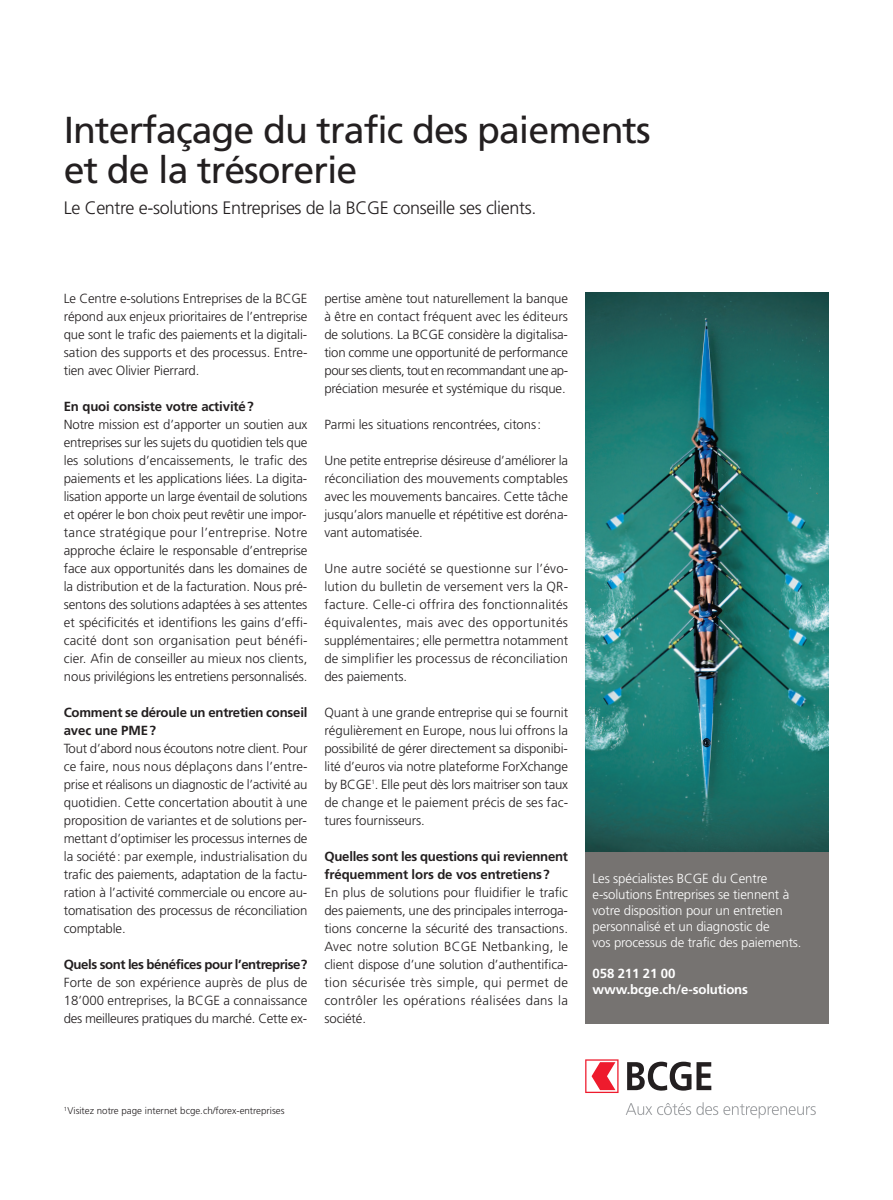
<style>
.page{position:relative;width:893px;height:1200px;background:#fff}
.page>*{position:absolute;margin:0;border:0;box-sizing:border-box;transform-origin:0 0}
.t1{font:37.5px/39.9px "Frutiger";letter-spacing:-.025em;color:#231f20}
.t2{font:300 18px "Frutiger";letter-spacing:-.02em;color:#231f20}
.t3{font:300 13.2px/18px "Frutiger";letter-spacing:-.01em;color:#231f20;text-align:justify}
.t4{font:700 13.2px/18px "Frutiger";letter-spacing:-.02em;color:#231f20}
.t5{font:300 13.2px/15.9px "Frutiger";letter-spacing:-.01em;color:#fff}
.t6{font:700 13.2px/15.9px "Frutiger";letter-spacing:-.01em;color:#fff}
.t7{font:300 9.75px "Frutiger";color:#231f20}
</style>
<div class="page">
<div style="left:585px;top:851px;width:244px;height:172px;background:#767371"></div>
<svg style="left:626px;top:1102px;width:190px;height:16px"></svg>
<svg style="left:585px;top:1059px;width:33px;height:33px"></svg>
<svg style="left:627px;top:1061px;width:84px;height:29px"></svg>
<img style="left:585px;top:293px;width:244px;height:558px">
<h1 class="t1" style="left:64px;top:113px;width:589px">Interfaçage du trafic des paiements et de la trésorerie</h1>
<h2 class="t2" style="left:64px;top:201px;width:474px">Le Centre e-solutions Entreprises de la BCGE conseille ses clients.</h2>
<p class="t3" style="left:64px;top:290px;width:245px">Le Centre e-solutions Entreprises de la BCGE répond aux enjeux prioritaires de l’entreprise que sont le trafic des paiements et la digitali&shy;sation des supports et des processus. Entre&shy;tien avec Olivier Pierrard.</p>
<p class="t4" style="left:64px;top:398px;width:191px">En quoi consiste votre activité?</p>
<p class="t3" style="left:64px;top:416px;width:245px">Notre mission est d’apporter un soutien aux entreprises sur les sujets du quotidien tels que les solutions d’encaissements, le trafic des paiements et les applications liées. La digita&shy;lisation apporte un large éventail de solutions et opérer le bon choix peut revêtir une impor&shy;tance stratégique pour l’entreprise. Notre approche éclaire le responsable d’entreprise face aux opportunités dans les domaines de la distribution et de la facturation. Nous pré&shy;sentons des solutions adaptées à ses attentes et spécificités et identifions les gains d’effi&shy;cacité dont son organisation peut bénéfi&shy;cier. Afin de conseiller au mieux nos clients, nous privilégions les entretiens personnalisés.</p>
<p class="t4" style="left:64px;top:704px;width:245px">Comment se déroule un entretien conseil avec une PME?</p>
<p class="t3" style="left:64px;top:740px;width:245px">Tout d’abord nous écoutons notre client. Pour ce faire, nous nous déplaçons dans l’entre&shy;prise et réalisons un diagnostic de l’activité au quotidien. Cette concertation aboutit à une proposition de variantes et de solutions per&shy;mettant d’optimiser les processus internes de la société: par exemple, industrialisation du trafic des paiements, adaptation de la factu&shy;ration à l’activité commerciale ou encore au&shy;tomatisation des processus de réconciliation comptable.</p>
<p class="t4" style="left:64px;top:956px;width:245px">Quels sont les bénéfices pour l’entreprise?</p>
<p class="t3" style="left:64px;top:974px;width:245px">Forte de son expérience auprès de plus de 18’000 entreprises, la BCGE a connaissance des meilleures pratiques du marché. Cette ex-</p>
<p class="t3" style="left:324px;top:290px;width:245px">pertise amène tout naturellement la banque à être en contact fréquent avec les éditeurs de solutions. La BCGE considère la digitalisa&shy;tion comme une opportunité de performance pour ses clients, tout en recommandant une ap&shy;préciation mesurée et systémique du risque.</p>
<p class="t3" style="left:324px;top:416px;width:218px">Parmi les situations rencontrées, citons:</p>
<p class="t3" style="left:324px;top:452px;width:245px">Une petite entreprise désireuse d’améliorer la réconciliation des mouvements comptables avec les mouvements bancaires. Cette tâche jusqu’alors manuelle et répétitive est doréna&shy;vant automatisée.</p>
<p class="t3" style="left:324px;top:560px;width:245px">Une autre société se questionne sur l’évo&shy;lution du bulletin de versement vers la QR&shy;facture. Celle-ci offrira des fonctionnalités équivalentes, mais avec des opportunités supplémentaires; elle permettra notamment de simplifier les processus de réconciliation des paiements.</p>
<p class="t3" style="left:324px;top:704px;width:245px">Quant à une grande entreprise qui se fournit régulièrement en Europe, nous lui offrons la possibilité de gérer directement sa disponibi&shy;lité d’euros via notre plateforme ForXchange by BCGE<sup>1</sup>. Elle peut dès lors maitriser son taux de change et le paiement précis de ses fac&shy;tures fournisseurs.</p>
<p class="t4" style="left:324px;top:848px;width:245px">Quelles sont les questions qui reviennent fréquemment lors de vos entretiens?</p>
<p class="t3" style="left:324px;top:884px;width:245px">En plus de solutions pour fluidifier le trafic des paiements, une des principales interroga&shy;tions concerne la sécurité des transactions.<br>Avec notre solution BCGE Netbanking, le client dispose d’une solution d’authentifica&shy;tion sécurisée très simple, qui permet de contrôler les opérations réalisées dans la société.</p>
<p class="t5" style="left:593px;top:871px;width:211px">Les spécialistes BCGE du Centre e-solutions Entreprises se tiennent à votre disposition pour un entretien personnalisé et un diagnostic de<br>vos processus de trafic des paiements.</p>
<p class="t6" style="left:593px;top:966px;width:157px">058 211 21 00 www.bcge.ch/e-solutions</p>
<p class="t7" style="left:64px;top:1106px;width:222px"><sup>1</sup>Visitez notre page internet bcge.ch/forex-entreprises</p>
</div>
